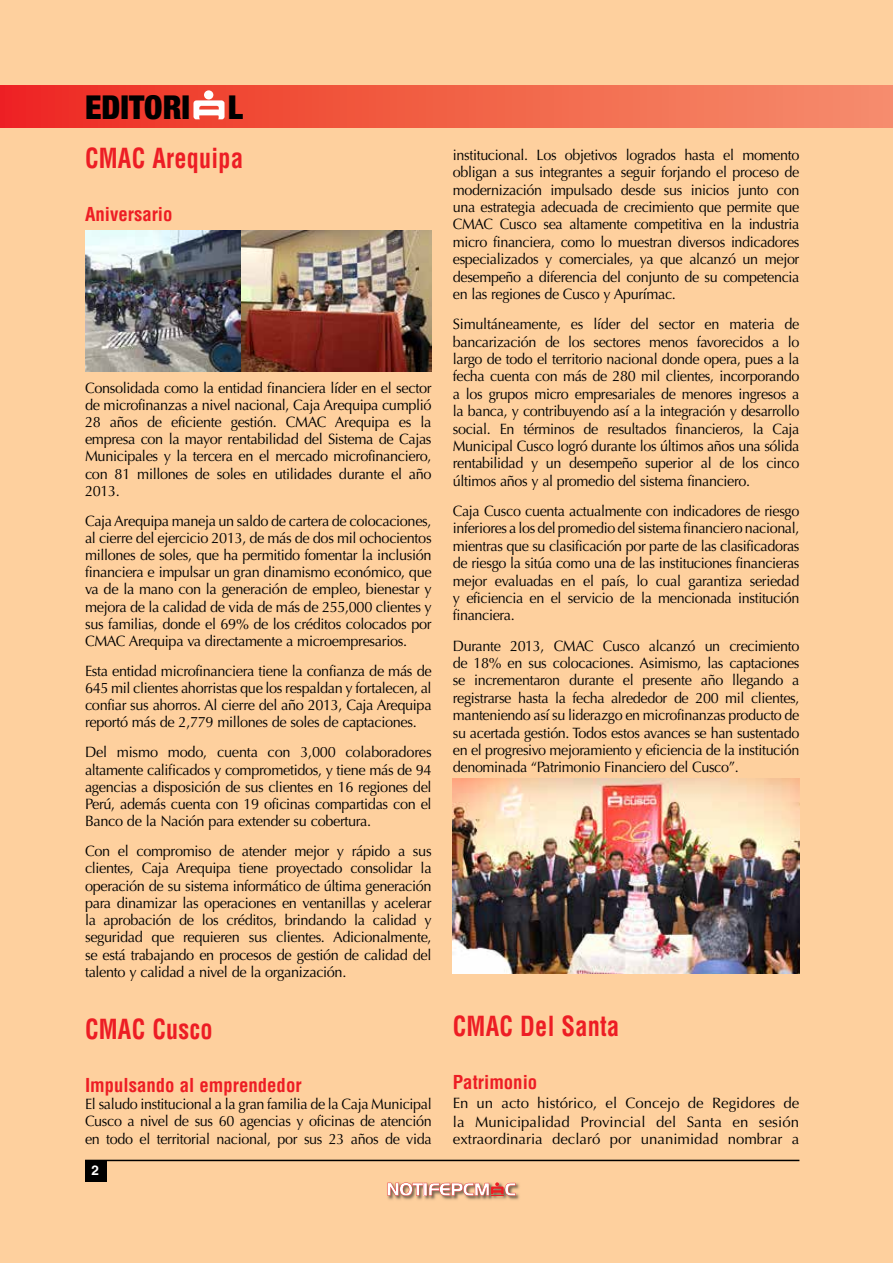
<style>
.page{position:relative;width:893px;height:1263px;background:#fed09e}
.page>*{position:absolute;margin:0;border:0;box-sizing:border-box;transform-origin:0 0}
.t1{font:900 condensed 33px "Helvetica Neue";color:#000}
.t2{font:700 condensed 27px "Helvetica LT Std";letter-spacing:.01em;color:#ed1d24;scale:.9 1}
.t3{font:700 condensed 18.75px "Helvetica LT Std";color:#ed1d24}
.t4{font:15px/17.4px "Optima LT Std";letter-spacing:-.025em;color:#000;text-align:justify;scale:.96 1}
.t5{font:15px/17.2px "Optima LT Std";letter-spacing:-.025em;color:#000;text-align:justify}
.t6{font:15px/18.8px "Optima LT Std";letter-spacing:.005em;color:#000}
.t7{font:15px "Optima LT Std";color:#000}
.t8{font:700 13.5px "Helvetica LT Std";color:#fff}
</style>
<div class="page">
<div style="left:0;top:85px;width:893px;height:43px;background:linear-gradient(to right,#ed2a20,#f6916c)"></div>
<svg style="left:193px;top:100px;width:32px;height:19px"></svg>
<div style="left:204px;top:90px;width:9px;height:9px;background:#fff;border-radius:50%"></div>
<div style="left:85px;top:1160px;width:21px;height:22px;background:#000"></div>
<hr style="left:85px;top:1160px;width:714px;height:1px;background:#000">
<img style="left:387px;top:1182px;width:133px;height:18px">
<svg style="left:387px;top:1182px;width:128px;height:14px"></svg>
<img style="left:85px;top:230px;width:347px;height:141px">
<img style="left:453px;top:778px;width:346px;height:196px">
<h1 class="t1" style="left:85px;top:87px;width:160px">EDITORI L</h1>
<h2 class="t2" style="left:85px;top:141px;width:177px">CMAC Arequipa</h2>
<p class="t3" style="left:85px;top:202px;width:89px">Aniversario</p>
<p class="t5" style="left:85px;top:379px;width:348px">Consolidada como la entidad financiera líder en el sector de microfinanzas a nivel nacional, Caja Arequipa cumplió 28 años de eficiente gestión. CMAC Arequipa es la empresa con la mayor rentabilidad del Sistema de Cajas Municipales y la tercera en el mercado microfinanciero, con 81 millones de soles en utilidades durante el año 2013.</p>
<p class="t5" style="left:85px;top:512px;width:348px">Caja Arequipa maneja un saldo de cartera de colocaciones, al cierre del ejercicio 2013, de más de dos mil ochocientos millones de soles, que ha permitido fomentar la inclusión financiera e impulsar un gran dinamismo económico, que va de la mano con la generación de empleo, bienestar y mejora de la calidad de vida de más de 255,000 clientes y sus familias, donde el 69% de los créditos colocados por CMAC Arequipa va directamente a microempresarios.</p>
<p class="t5" style="left:85px;top:662px;width:348px">Esta entidad microfinanciera tiene la confianza de más de 645 mil clientes ahorristas que los respaldan y fortalecen, al confiar sus ahorros. Al cierre del año 2013, Caja Arequipa reportó más de 2,779 millones de soles de captaciones.</p>
<p class="t5" style="left:85px;top:744px;width:348px">Del mismo modo, cuenta con 3,000 colaboradores altamente calificados y comprometidos, y tiene más de 94 agencias a disposición de sus clientes en 16 regiones del Perú, además cuenta con 19 oficinas compartidas con el Banco de la Nación para extender su cobertura.</p>
<p class="t5" style="left:85px;top:843px;width:348px">Con el compromiso de atender mejor y rápido a sus clientes, Caja Arequipa tiene proyectado consolidar la operación de su sistema informático de última generación para dinamizar las operaciones en ventanillas y acelerar la aprobación de los créditos, brindando la calidad y seguridad que requieren sus clientes. Adicionalmente, se está trabajando en procesos de gestión de calidad del talento y calidad a nivel de la organización.</p>
<h2 class="t2" style="left:85px;top:1012px;width:143px">CMAC Cusco</h2>
<p class="t3" style="left:85px;top:1073px;width:218px">Impulsando al emprendedor</p>
<p class="t4" style="left:85px;top:1095px;width:363px">El saludo institucional a la gran familia de la Caja Municipal Cusco a nivel de sus 60 agencias y oficinas de atención en todo el territorial nacional, por sus 23 años de vida</p>
<p class="t8" style="left:91px;top:1162px;width:9px">2</p>
<p class="t4" style="left:453px;top:146px;width:363px">institucional. Los objetivos logrados hasta el momento obligan a sus integrantes a seguir forjando el proceso de modernización impulsado desde sus inicios junto con una estrategia adecuada de crecimiento que permite que CMAC Cusco sea altamente competitiva en la industria micro financiera, como lo muestran diversos indicadores especializados y comerciales, ya que alcanzó un mejor desempeño a diferencia del conjunto de su competencia en las regiones de Cusco y Apurímac.</p>
<p class="t4" style="left:453px;top:316px;width:363px">Simultáneamente, es líder del sector en materia de bancarización de los sectores menos favorecidos a lo largo de todo el territorio nacional donde opera, pues a la fecha cuenta con más de 280 mil clientes, incorporando a los grupos micro empresariales de menores ingresos a la banca, y contribuyendo así a la integración y desarrollo social. En términos de resultados financieros, la Caja Municipal Cusco logró durante los últimos años una sólida rentabilidad y un desempeño superior al de los cinco últimos años y al promedio del sistema financiero.</p>
<p class="t4" style="left:453px;top:502px;width:363px">Caja Cusco cuenta actualmente con indicadores de riesgo inferiores a los del promedio del sistema financiero nacional, mientras que su clasificación por parte de las clasificadoras de riesgo la sitúa como una de las instituciones financieras mejor evaluadas en el país, lo cual garantiza seriedad y eficiencia en el servicio de la mencionada institución financiera.</p>
<p class="t4" style="left:453px;top:637px;width:363px">Durante 2013, CMAC Cusco alcanzó un crecimiento de 18% en sus colocaciones. Asimismo, las captaciones se incrementaron durante el presente año llegando a registrarse hasta la fecha alrededor de 200 mil clientes, manteniendo así su liderazgo en microfinanzas producto de su acertada gestión. Todos estos avances se han sustentado en el progresivo mejoramiento y eficiencia de la institución denominada “Patrimonio Financiero del Cusco”.</p>
<h2 class="t2" style="left:453px;top:1009px;width:186px">CMAC Del Santa</h2>
<p class="t3" style="left:453px;top:1070px;width:86px">Patrimonio</p>
<p class="t6" style="left:453px;top:1093px;width:348px">En un acto histórico, el Concejo de Regidores de la Municipalidad Provincial del Santa en sesión</p>
<p class="t7" style="left:453px;top:1130px;width:348px">extraordinaria declaró por unanimidad nombrar a</p>
</div>
